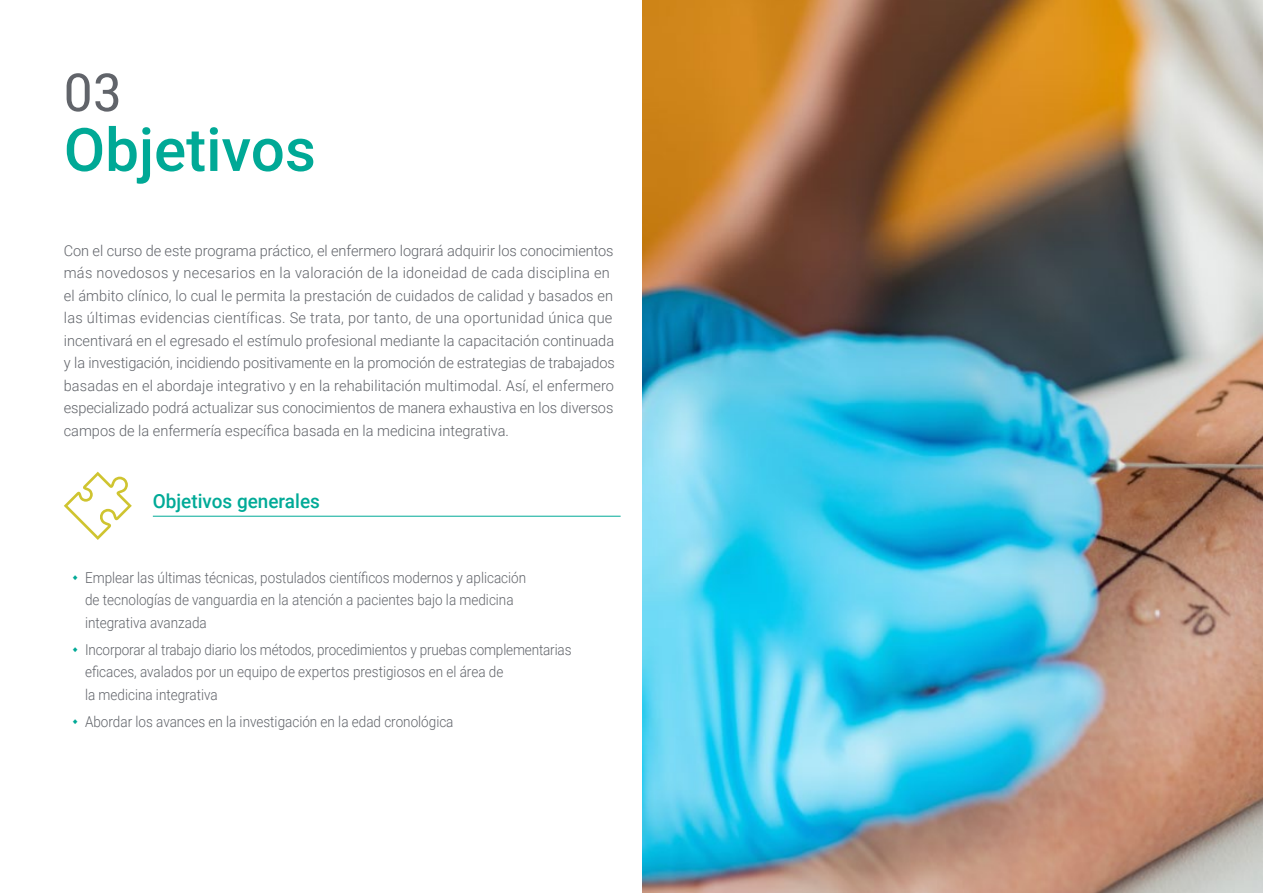
<style>
.page{position:relative;width:1263px;height:893px;background:#fff}
.page>*{position:absolute;margin:0;border:0;box-sizing:border-box;transform-origin:0 0}
.t1{font:500 60px "Roboto";color:#00a996}
.t2{font:52.5px "Roboto";color:#61646a}
.t3{font:500 19.5px "Roboto";color:#00aa97}
.t4{font:300 15px/22.5px "Roboto";color:#61646a}
.t5{font:300 15px/22.5px "Roboto";color:#61646a;scale:.9 1}
</style>
<div class="page">
<img style="left:642px;top:0;width:621px;height:893px">
<hr style="left:153px;top:516px;width:468px;height:1px;background:#00aa97">
<svg style="left:64px;top:472px;width:68px;height:68px"></svg>
<h2 class="t2" style="left:64px;top:56px;width:59px">03</h2>
<h1 class="t1" style="left:64px;top:108px;width:254px">Objetivos</h1>
<p class="t4" style="left:64px;top:239px;width:552px">Con el curso de este programa práctico, el enfermero logrará adquirir los conocimientos más novedosos y necesarios en la valoración de la idoneidad de cada disciplina en el ámbito clínico, lo cual le permita la prestación de cuidados de calidad y basados en las últimas evidencias científicas. Se trata, por tanto, de una oportunidad única que incentivará en el egresado el estímulo profesional mediante la capacitación continuada y la investigación, incidiendo positivamente en la promoción de estrategias de trabajados basadas en el abordaje integrativo y en la rehabilitación multimodal. Así, el enfermero especializado podrá actualizar sus conocimientos de manera exhaustiva en los diversos campos de la enfermería específica basada en la medicina integrativa.</p>
<h3 class="t3" style="left:153px;top:487px;width:169px">Objetivos generales</h3>
<p class="t5" style="left:85px;top:566px;width:492px">Emplear las últimas técnicas, postulados científicos modernos y aplicación de tecnologías de vanguardia en la atención a pacientes bajo la medicina integrativa avanzada</p>
<p class="t5" style="left:85px;top:638px;width:542px">Incorporar al trabajo diario los métodos, procedimientos y pruebas complementarias eficaces, avalados por un equipo de expertos prestigiosos en el área de<br>la medicina integrativa</p>
<p class="t5" style="left:85px;top:709px;width:411px">Abordar los avances en la investigación en la edad cronológica</p>
</div>
